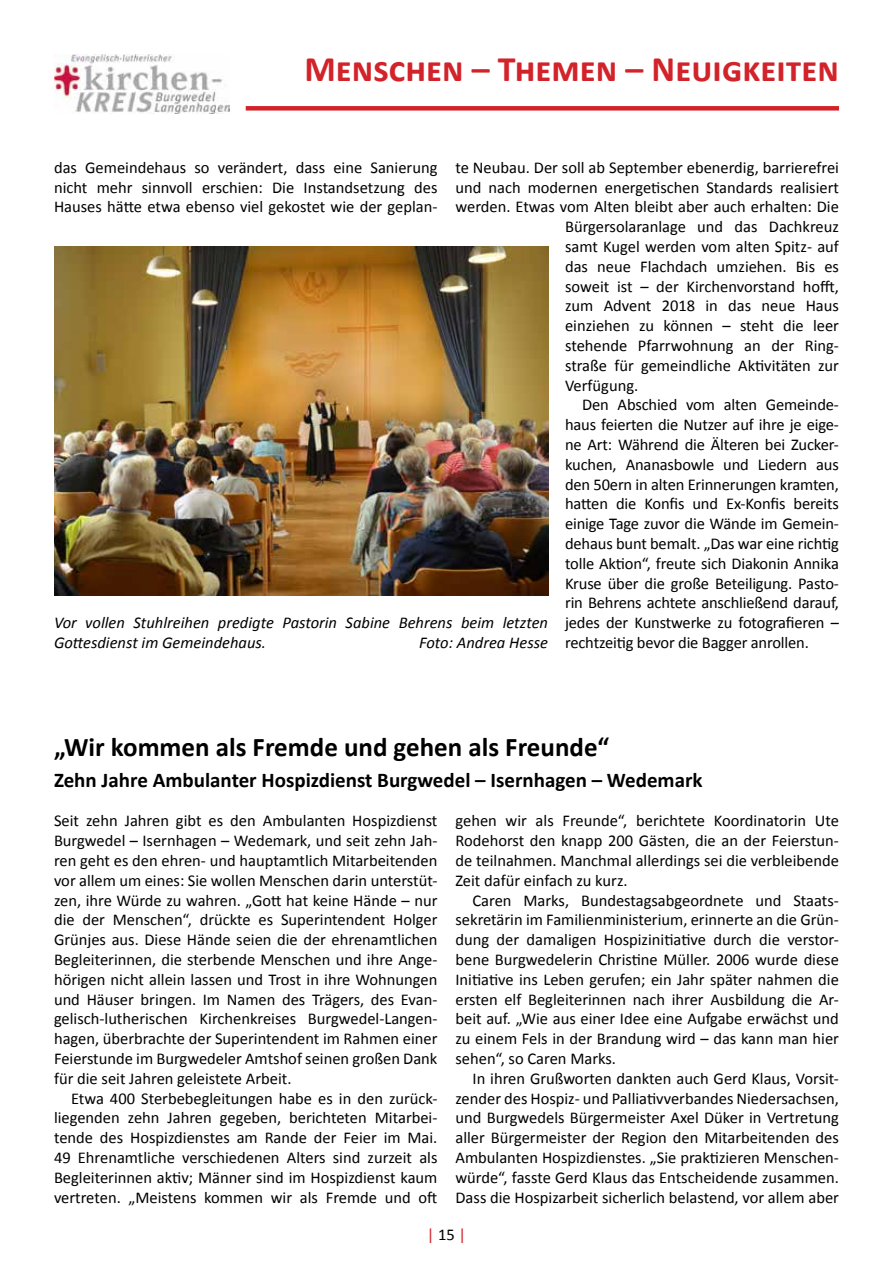
<style>
.page{position:relative;width:893px;height:1263px;background:#fff}
.page>*{position:absolute;margin:0;border:0;box-sizing:border-box;transform-origin:0 0}
.t1{font:700 36px "Calibri";color:#d2232a}
.t2{font:700 27px "Calibri";color:#000}
.t3{font:700 21px "Calibri";color:#000}
.t4{font:16.5px/19.8px "Calibri";color:#000;text-align:justify}
.t5{font:italic 16.5px/19.8px "Calibri";color:#000}
.t6{font:16.5px "Calibri";color:#d2232a}
.s1{color:#000}
</style>
<div class="page">
<img style="left:54px;top:54px;width:176px;height:59px">
<div style="left:246px;top:106px;width:593px;height:5px;background:#d2232a"></div>
<img style="left:54px;top:247px;width:494px;height:348px">
<h1 class="t1" style="left:304px;top:46px;width:536px">Menschen – Themen – Neuigkeiten</h1>
<p class="t4" style="left:54px;top:157px;width:385px">das Gemeindehaus so verändert, dass eine Sanierung nicht mehr sinnvoll erschien: Die Instandsetzung des Hauses hätte etwa ebenso viel gekostet wie der geplan-</p>
<p class="t4" style="left:455px;top:157px;width:385px">te Neubau. Der soll ab September ebenerdig, barrierefrei</p>
<p class="t4" style="left:455px;top:177px;width:385px">und nach modernen energetischen Standards realisiert</p>
<p class="t4" style="left:455px;top:197px;width:385px">werden. Etwas vom Alten bleibt aber auch erhalten: Die</p>
<p class="t4" style="left:565px;top:217px;width:275px">Bürgersolaranlage und das Dachkreuz</p>
<p class="t4" style="left:565px;top:237px;width:275px">samt Kugel werden vom alten Spitz- auf</p>
<p class="t4" style="left:565px;top:256px;width:275px">das neue Flachdach umziehen. Bis es</p>
<p class="t4" style="left:565px;top:276px;width:275px">soweit ist – der Kirchenvorstand hofft,</p>
<p class="t4" style="left:565px;top:296px;width:275px">zum Advent 2018 in das neue Haus</p>
<p class="t4" style="left:565px;top:316px;width:275px">einziehen zu können – steht die leer</p>
<p class="t4" style="left:565px;top:336px;width:275px">stehende Pfarrwohnung an der Ring-</p>
<p class="t4" style="left:565px;top:355px;width:275px">straße für gemeindliche Aktivitäten zur</p>
<p class="t4" style="left:565px;top:375px;width:75px">Verfügung.</p>
<p class="t4" style="left:582px;top:395px;width:258px">Den Abschied vom alten Gemeinde-</p>
<p class="t4" style="left:565px;top:415px;width:275px">haus feierten die Nutzer auf ihre je eige-</p>
<p class="t4" style="left:565px;top:435px;width:275px">ne Art: Während die Älteren bei Zucker-</p>
<p class="t4" style="left:565px;top:454px;width:275px">kuchen, Ananasbowle und Liedern aus</p>
<p class="t4" style="left:565px;top:474px;width:275px">den 50ern in alten Erinnerungen kramten,</p>
<p class="t4" style="left:565px;top:494px;width:275px">hatten die Konfis und Ex-Konfis bereits</p>
<p class="t4" style="left:565px;top:514px;width:275px">einige Tage zuvor die Wände im Gemein-</p>
<p class="t4" style="left:565px;top:534px;width:275px">dehaus bunt bemalt. „Das war eine richtig</p>
<p class="t4" style="left:565px;top:553px;width:275px">tolle Aktion“, freute sich Diakonin Annika</p>
<p class="t4" style="left:565px;top:573px;width:275px">Kruse über die große Beteiligung. Pasto-</p>
<p class="t4" style="left:565px;top:593px;width:275px">rin Behrens achtete anschließend darauf,</p>
<p class="t4" style="left:565px;top:613px;width:275px">jedes der Kunstwerke zu fotografieren –</p>
<p class="t4" style="left:565px;top:633px;width:245px">rechtzeitig bevor die Bagger anrollen.</p>
<p class="t5" style="left:54px;top:612px;width:496px">Vor vollen Stuhlreihen predigte Pastorin Sabine Behrens beim letzten<br>Gottesdienst im Gemeindehaus.</p>
<p class="t5" style="left:419px;top:632px;width:130px">Foto: Andrea Hesse</p>
<h2 class="t2" style="left:54px;top:730px;width:557px">„Wir kommen als Fremde und gehen als Freunde“</h2>
<p class="t3" style="left:54px;top:767px;width:650px">Zehn Jahre Ambulanter Hospizdienst Burgwedel – Isernhagen – Wedemark</p>
<p class="t4" style="left:54px;top:811px;width:385px">Seit zehn Jahren gibt es den Ambulanten Hospizdienst Burgwedel – Isernhagen – Wedemark, und seit zehn Jah&shy;ren geht es den ehren- und hauptamtlich Mitarbeitenden vor allem um eines: Sie wollen Menschen darin unterstüt&shy;zen, ihre Würde zu wahren. „Gott hat keine Hände – nur die der Menschen“, drückte es Superintendent Holger Grünjes aus. Diese Hände seien die der ehrenamtlichen Begleiterinnen, die sterbende Menschen und ihre Ange&shy;hörigen nicht allein lassen und Trost in ihre Wohnungen und Häuser bringen. Im Namen des Trägers, des Evan&shy;gelisch-lutherischen Kirchenkreises Burgwedel-Langen&shy;hagen, überbrachte der Superintendent im Rahmen einer Feierstunde im Burgwedeler Amtshof seinen großen Dank für die seit Jahren geleistete Arbeit.</p>
<p class="t4" style="left:54px;top:1088px;width:385px;text-indent:17px">Etwa 400 Sterbebegleitungen habe es in den zurück&shy;liegenden zehn Jahren gegeben, berichteten Mitarbei&shy;tende des Hospizdienstes am Rande der Feier im Mai.<br>49 Ehrenamtliche verschiedenen Alters sind zurzeit als Begleiterinnen aktiv; Männer sind im Hospizdienst kaum vertreten. „Meistens kommen wir als Fremde und oft</p>
<p class="t4" style="left:455px;top:811px;width:385px">gehen wir als Freunde“, berichtete Koordinatorin Ute Rodehorst den knapp 200 Gästen, die an der Feierstun&shy;de teilnahmen. Manchmal allerdings sei die verbleibende Zeit dafür einfach zu kurz.</p>
<p class="t4" style="left:455px;top:890px;width:385px;text-indent:17px">Caren Marks, Bundestagsabgeordnete und Staats&shy;sekretärin im Familienministerium, erinnerte an die Grün&shy;dung der damaligen Hospizinitiative durch die verstor&shy;bene Burgwedelerin Christine Müller. 2006 wurde diese Initiative ins Leben gerufen; ein Jahr später nahmen die ersten elf Begleiterinnen nach ihrer Ausbildung die Ar&shy;beit auf. „Wie aus einer Idee eine Aufgabe erwächst und zu einem Fels in der Brandung wird – das kann man hier sehen“, so Caren Marks.</p>
<p class="t4" style="left:455px;top:1068px;width:385px;text-indent:17px">In ihren Grußworten dankten auch Gerd Klaus, Vorsit&shy;zender des Hospiz- und Palliativverbandes Niedersachsen, und Burgwedels Bürgermeister Axel Düker in Vertretung aller Bürgermeister der Region den Mitarbeitenden des Ambulanten Hospizdienstes. „Sie praktizieren Menschen&shy;würde“, fasste Gerd Klaus das Entscheidende zusammen.<br>Dass die Hospizarbeit sicherlich belastend, vor allem aber</p>
<p class="t6" style="left:427px;top:1224px;width:41px">| <span class="s1">15</span> |</p>
</div>
